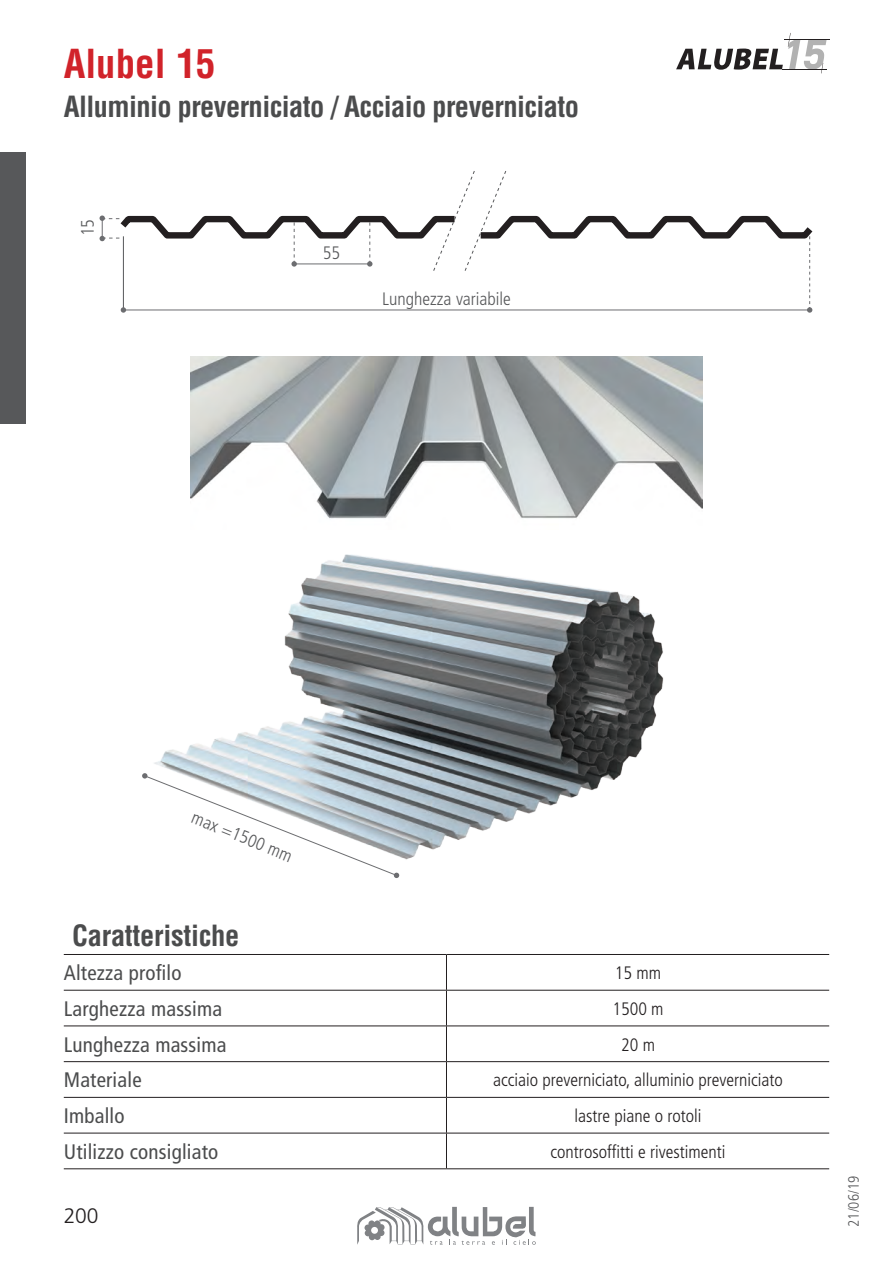
<style>
.page{position:relative;width:893px;height:1263px;background:#fff}
.page>*{position:absolute;margin:0;border:0;box-sizing:border-box;transform-origin:0 0}
.t1{font:700 condensed 39px "Helvetica LT Std";color:#d1232a}
.TITOLO_2{font:700 condensed 28.5px "Helvetica LT Std";letter-spacing:-.02em;color:#4b4c4d}
.Testi{font:condensed 21px "Frutiger LT Std";letter-spacing:.01em;color:#4b4c4d}
.t2{font:300 21px "Frutiger LT Std";color:#231f20}
.centrato{font:300 condensed 18px "Frutiger LT Std";color:#231f20}
.quote{font:300 condensed 18px "Frutiger LT Std";color:#57585a}
.quote-2{font:300 condensed 15px "Frutiger LT Std";color:#57585a}
</style>
<div class="page">
<svg style="left:357px;top:1207px;width:179px;height:38px"></svg>
<hr style="left:784px;top:39px;width:45px;height:1px;background:#231f20">
<svg style="left:676px;top:33px;width:151px;height:40px"></svg>
<div style="left:0;top:152px;width:26px;height:271px;background:#57585a"></div>
<img style="left:190px;top:356px;width:512px;height:163px">
<img style="left:154px;top:554px;width:510px;height:322px">
<svg style="left:142px;top:773px;width:257px;height:105px"></svg>
<svg style="left:100px;top:171px;width:713px;height:142px"></svg>
<hr style="left:64px;top:954px;width:382px;height:1px;background:#231f20">
<hr style="left:64px;top:990px;width:382px;height:1px;background:#231f20">
<hr style="left:64px;top:1025px;width:382px;height:1px;background:#231f20">
<hr style="left:64px;top:1061px;width:382px;height:1px;background:#231f20">
<hr style="left:64px;top:1097px;width:382px;height:1px;background:#231f20">
<hr style="left:64px;top:1133px;width:382px;height:1px;background:#231f20">
<hr style="left:64px;top:1168px;width:382px;height:1px;background:#231f20">
<hr style="left:446px;top:954px;width:383px;height:1px;background:#231f20">
<hr style="left:446px;top:955px;width:1px;height:35px;background:#231f20">
<hr style="left:446px;top:990px;width:383px;height:1px;background:#231f20">
<hr style="left:446px;top:990px;width:1px;height:35px;background:#231f20">
<hr style="left:446px;top:1025px;width:383px;height:1px;background:#231f20">
<hr style="left:446px;top:1026px;width:1px;height:35px;background:#231f20">
<hr style="left:446px;top:1061px;width:383px;height:1px;background:#231f20">
<hr style="left:446px;top:1062px;width:1px;height:35px;background:#231f20">
<hr style="left:446px;top:1097px;width:383px;height:1px;background:#231f20">
<hr style="left:446px;top:1098px;width:1px;height:35px;background:#231f20">
<hr style="left:446px;top:1133px;width:383px;height:1px;background:#231f20">
<hr style="left:446px;top:1133px;width:1px;height:35px;background:#231f20">
<hr style="left:446px;top:1168px;width:383px;height:1px;background:#231f20">
<h1 class="t1" style="left:64px;top:39px;width:153px">Alubel 15</h1>
<p class="TITOLO_2" style="left:64px;top:88px;width:517px">Alluminio preverniciato / Acciaio preverniciato</p>
<p class="quote" style="left:77px;top:236px;width:19px;rotate:-90deg">15</p>
<p class="quote" style="left:323px;top:243px;width:19px">55</p>
<p class="quote" style="left:382px;top:289px;width:130px">Lunghezza variabile</p>
<p class="quote" style="left:196px;top:807px;width:108px;rotate:22deg">max =1500 mm</p>
<p class="TITOLO_2" style="left:72px;top:917px;width:169px">Caratteristiche</p>
<p class="Testi" style="left:64px;top:961px;width:119px">Altezza profilo</p>
<p class="centrato" style="left:615px;top:963px;width:48px">15 mm</p>
<p class="Testi" style="left:64px;top:996px;width:160px">Larghezza massima</p>
<p class="centrato" style="left:612px;top:998px;width:53px">1500 m</p>
<p class="Testi" style="left:64px;top:1032px;width:164px">Lunghezza massima</p>
<p class="centrato" style="left:621px;top:1034px;width:35px">20 m</p>
<p class="Testi" style="left:64px;top:1068px;width:79px">Materiale</p>
<p class="centrato" style="left:493px;top:1070px;width:291px">acciaio preverniciato, alluminio preverniciato</p>
<p class="Testi" style="left:64px;top:1103px;width:62px">Imballo</p>
<p class="centrato" style="left:574px;top:1105px;width:129px">lastre piane o rotoli</p>
<p class="Testi" style="left:64px;top:1139px;width:156px">Utilizzo consigliato</p>
<p class="centrato" style="left:551px;top:1141px;width:176px">controsoffitti e rivestimenti</p>
<p class="t2" style="left:64px;top:1203px;width:36px">200</p>
<p class="quote-2" style="left:845px;top:1227px;width:52px;rotate:-90deg">21/06/19</p>
</div>
